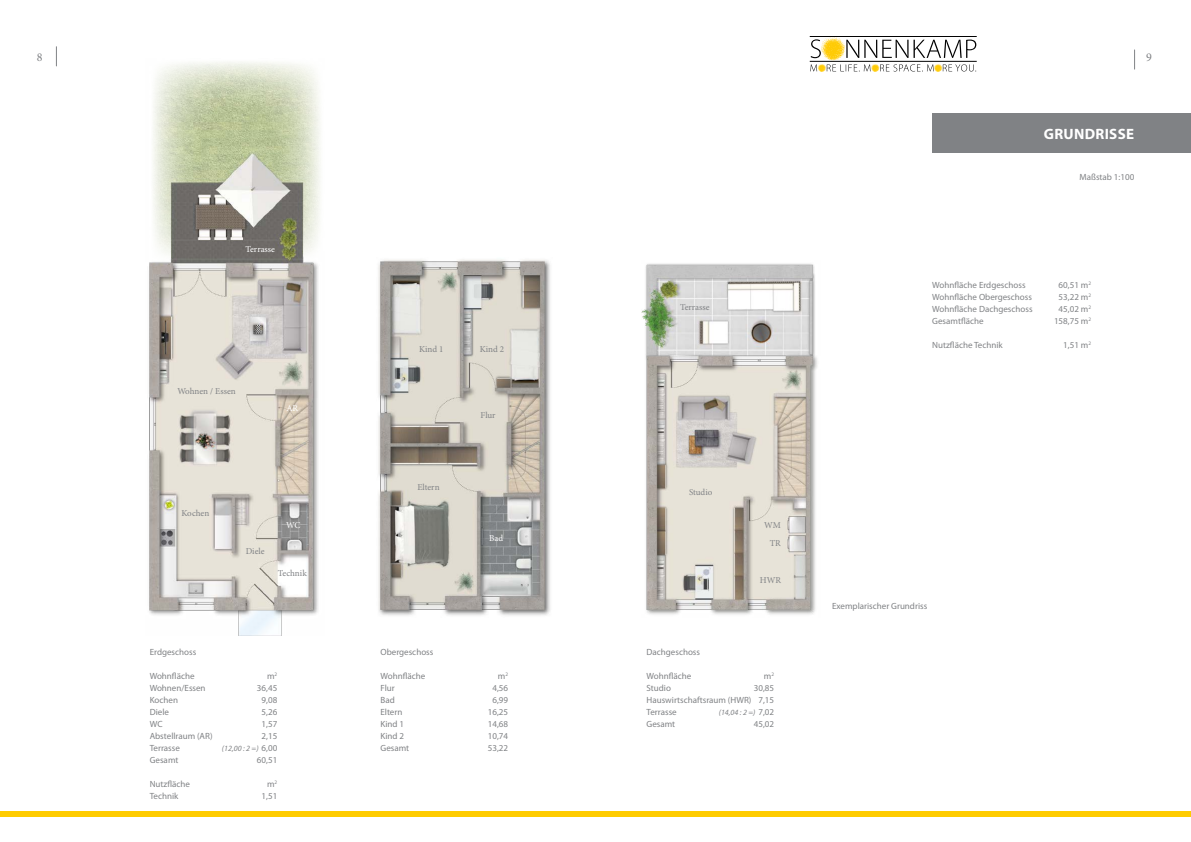
<style>
.page{position:relative;width:1191px;height:842px;background:#fff}
.page>*{position:absolute;margin:0;border:0;box-sizing:border-box;transform-origin:0 0}
.t1{font:700 15px "Myriad Pro";letter-spacing:.02em;color:#fff}
.t2{font:12px "Minion Pro";color:#808285}
.t3{font:9px/12px "Myriad Pro";color:#808285;text-align:justify}
.t4{font:9px "Minion Pro";color:#808285}
.t5{font:9px "Minion Pro";color:#fff}
.t6{font:italic 8px "Myriad Pro";color:#808285}
.s1{font-style:normal;font-size:9px}
</style>
<div class="page">
<img style="left:641px;top:263px;width:177px;height:352px">
<img style="left:149px;top:62px;width:171px;height:574px">
<img style="left:378px;top:259px;width:172px;height:357px">
<div style="left:932px;top:113px;width:259px;height:40px;background:#808285"></div>
<svg style="left:56px;top:47px;width:1px;height:19px"></svg>
<svg style="left:1134px;top:50px;width:1px;height:19px"></svg>
<div style="left:0;top:811px;width:1191px;height:5px;background:#fc0"></div>
<hr style="left:809px;top:61px;width:167px;height:1px;background:#000">
<hr style="left:809px;top:36px;width:167px;height:1px;background:#000">
<svg style="left:810px;top:37px;width:166px;height:35px"></svg>
<h2 class="t2" style="left:37px;top:49px;width:7px">8</h2>
<h2 class="t2" style="left:1146px;top:49px;width:7px">9</h2>
<h1 class="t1" style="left:1044px;top:124px;width:92px">GRUNDRISSE</h1>
<p class="t5" style="left:245px;top:243px;width:31px">Terrasse</p>
<p class="t4" style="left:177px;top:385px;width:60px">Wohnen / Essen</p>
<p class="t5" style="left:286px;top:402px;width:13px">AR</p>
<p class="t4" style="left:181px;top:507px;width:29px">Kochen</p>
<p class="t4" style="left:246px;top:545px;width:20px">Diele</p>
<p class="t5" style="left:286px;top:519px;width:16px">WC</p>
<p class="t4" style="left:278px;top:567px;width:30px">Technik</p>
<p class="t3" style="left:150px;top:646px;width:48px">Erdgeschoss</p>
<p class="t3" style="left:150px;top:670px;width:46px">Wohnfläche</p>
<p class="t3" style="left:267px;top:670px;width:12px">m<sup>2</sup></p>
<p class="t3" style="left:150px;top:682px;width:57px">Wohnen/Essen</p>
<p class="t3" style="left:257px;top:682px;width:22px">36,45</p>
<p class="t3" style="left:150px;top:694px;width:30px">Kochen</p>
<p class="t3" style="left:262px;top:694px;width:17px">9,08</p>
<p class="t3" style="left:150px;top:706px;width:21px">Diele</p>
<p class="t3" style="left:262px;top:706px;width:17px">5,26</p>
<p class="t3" style="left:150px;top:718px;width:14px">WC</p>
<p class="t3" style="left:262px;top:718px;width:17px">1,57</p>
<p class="t3" style="left:150px;top:730px;width:64px">Abstellraum (AR)</p>
<p class="t3" style="left:262px;top:730px;width:17px">2,15</p>
<p class="t3" style="left:150px;top:742px;width:32px">Terrasse</p>
<p class="t6" style="left:222px;top:743px;width:57px">(12,00 : 2 =) <span class="s1">6,00</span></p>
<p class="t3" style="left:150px;top:754px;width:30px">Gesamt</p>
<p class="t3" style="left:257px;top:754px;width:22px">60,51</p>
<p class="t3" style="left:150px;top:778px;width:42px">Nutzfläche</p>
<p class="t3" style="left:267px;top:778px;width:12px">m<sup>2</sup></p>
<p class="t3" style="left:150px;top:790px;width:30px">Technik</p>
<p class="t3" style="left:262px;top:790px;width:17px">1,51</p>
<p class="t4" style="left:419px;top:343px;width:26px">Kind 1</p>
<p class="t4" style="left:480px;top:343px;width:26px">Kind 2</p>
<p class="t4" style="left:417px;top:481px;width:24px">Eltern</p>
<p class="t4" style="left:480px;top:409px;width:17px">Flur</p>
<p class="t5" style="left:489px;top:532px;width:16px">Bad</p>
<p class="t3" style="left:380px;top:646px;width:54px">Obergeschoss</p>
<p class="t3" style="left:380px;top:670px;width:46px">Wohnfläche</p>
<p class="t3" style="left:498px;top:670px;width:12px">m<sup>2</sup></p>
<p class="t3" style="left:380px;top:682px;width:16px">Flur</p>
<p class="t3" style="left:492px;top:682px;width:17px">4,56</p>
<p class="t3" style="left:380px;top:694px;width:16px">Bad</p>
<p class="t3" style="left:492px;top:694px;width:17px">6,99</p>
<p class="t3" style="left:380px;top:706px;width:23px">Eltern</p>
<p class="t3" style="left:488px;top:706px;width:22px">16,25</p>
<p class="t3" style="left:380px;top:718px;width:25px">Kind 1</p>
<p class="t3" style="left:488px;top:718px;width:22px">14,68</p>
<p class="t3" style="left:380px;top:730px;width:25px">Kind 2</p>
<p class="t3" style="left:488px;top:730px;width:22px">10,74</p>
<p class="t3" style="left:380px;top:742px;width:30px">Gesamt</p>
<p class="t3" style="left:488px;top:742px;width:22px">53,22</p>
<p class="t4" style="left:680px;top:301px;width:31px">Terrasse</p>
<p class="t3" style="left:1079px;top:171px;width:56px">Maßstab 1:100</p>
<p class="t3" style="left:932px;top:279px;width:95px">Wohnfläche Erdgeschoss</p>
<p class="t3" style="left:1058px;top:279px;width:34px">60,51 m<sup>2</sup></p>
<p class="t3" style="left:932px;top:291px;width:101px">Wohnfläche Obergeschoss</p>
<p class="t3" style="left:1058px;top:291px;width:34px">53,22 m<sup>2</sup></p>
<p class="t3" style="left:932px;top:303px;width:102px">Wohnfläche Dachgeschoss</p>
<p class="t3" style="left:1058px;top:303px;width:34px">45,02 m<sup>2</sup></p>
<p class="t3" style="left:932px;top:315px;width:53px">Gesamtfläche</p>
<p class="t3" style="left:1054px;top:315px;width:39px">158,75 m<sup>2</sup></p>
<p class="t3" style="left:932px;top:339px;width:72px">Nutzfläche Technik</p>
<p class="t3" style="left:1063px;top:339px;width:29px">1,51 m<sup>2</sup></p>
<p class="t4" style="left:689px;top:486px;width:25px">Studio</p>
<p class="t4" style="left:764px;top:519px;width:18px">WM</p>
<p class="t4" style="left:769px;top:537px;width:13px">TR</p>
<p class="t4" style="left:760px;top:574px;width:23px">HWR</p>
<p class="t3" style="left:646px;top:646px;width:55px">Dachgeschoss</p>
<p class="t3" style="left:646px;top:670px;width:46px">Wohnfläche</p>
<p class="t3" style="left:764px;top:670px;width:12px">m<sup>2</sup></p>
<p class="t3" style="left:646px;top:682px;width:26px">Studio</p>
<p class="t3" style="left:646px;top:682px;width:129px;text-indent:107px">30,85<br>Hauswirtschaftsraum (HWR) 7,15<br>Terrasse</p>
<p class="t6" style="left:718px;top:707px;width:57px">(14,04 : 2 =) <span class="s1">7,02</span></p>
<p class="t3" style="left:646px;top:718px;width:30px">Gesamt</p>
<p class="t3" style="left:754px;top:718px;width:22px">45,02</p>
<p class="t3" style="left:832px;top:600px;width:97px">Exemplarischer Grundriss</p>
</div>
